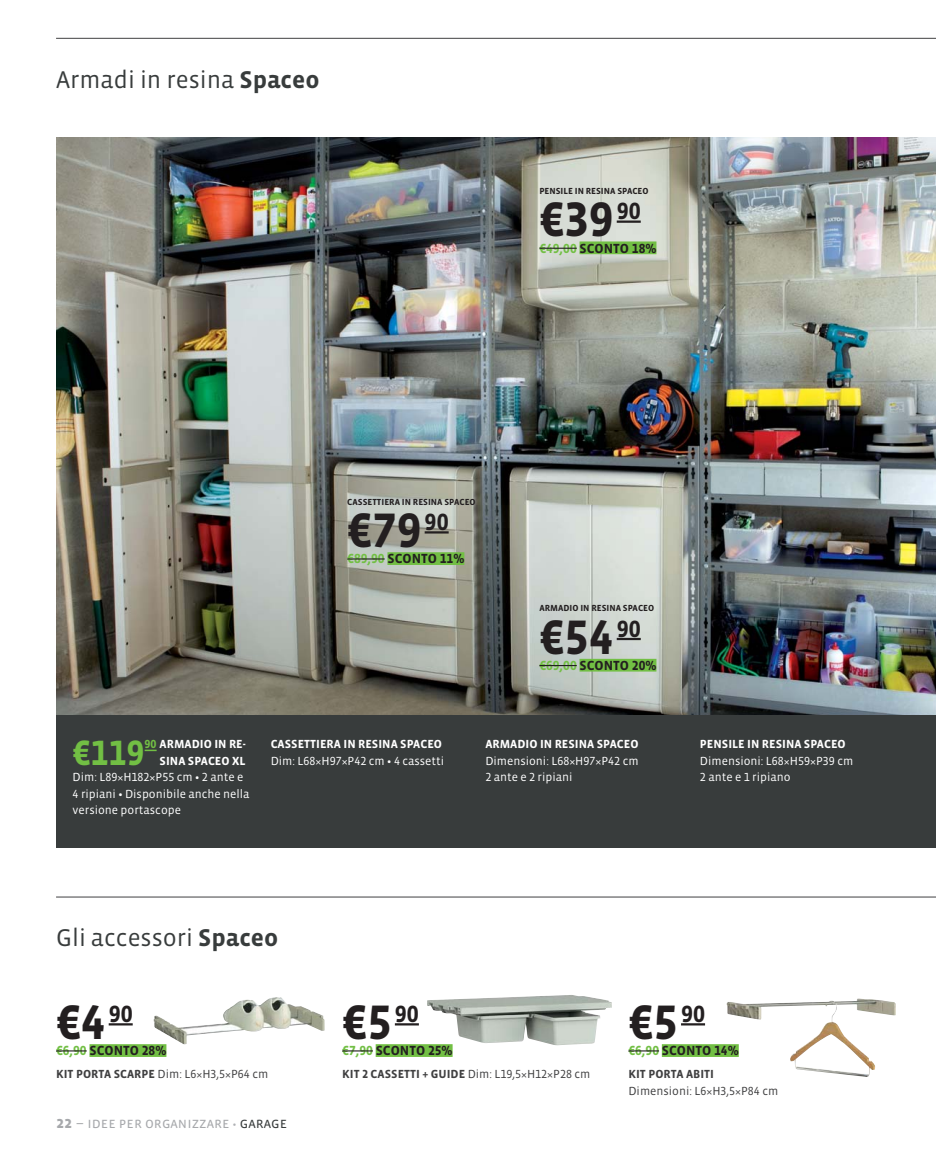
<style>
.page{position:relative;width:936px;height:1149px;background:#fff}
.page>*{position:absolute;margin:0;border:0;box-sizing:border-box;transform-origin:0 0}
.t1{font:700 49.5px "Vista Sans Alt";color:#231f20}
.t2{font:700 36px "Vista Sans Alt";color:#72bf44}
.t3{font:24.75px "Vista Sans";color:#383c3c}
.t4{font:15px "Vista Sans SC Book";color:#a7a9ac}
.t5{font:700 13.5px "Vista Sans";color:#231f20}
.t6{font:12px/16.5px "Vista Sans";color:#fff}
.t7{font:700 12px/16.5px "Vista Sans";color:#fff}
.t8{font:700 12px "Vista Sans";color:#404041}
.t9{font:12px/16.5px "Vista Sans";color:#404041}
.t10{font:700 9px "Vista Sans";color:#231f20}
.s1{font-weight:700}
.s2{font-family:"Vista Sans Alt";color:#72bf44}
.s3{font-family:"Vista Sans Alt"}
.s4{font-weight:400}
.s5{font-family:"Vista Sans Alt";font-weight:400}
.s6{font-family:"Vista Sans SC Bold";font-size:16.5px}
.s7{font-size:16.5px}
.s8{font-size:12px;color:#afb1b4}
.s9{color:#383c3c}
</style>
<div class="page">
<img style="left:726px;top:998px;width:169px;height:78px">
<img style="left:56px;top:137px;width:879px;height:578px">
<img style="left:427px;top:995px;width:185px;height:49px">
<img style="left:154px;top:997px;width:171px;height:47px">
<div style="left:375px;top:1043px;width:77px;height:13px;background:#72bf44"></div>
<hr style="left:342px;top:1049px;width:31px;height:2px;background:#231f20">
<hr style="left:395px;top:1022px;width:24px;height:3px;background:#231f20">
<div style="left:89px;top:1043px;width:77px;height:13px;background:#72bf44"></div>
<hr style="left:56px;top:1049px;width:31px;height:2px;background:#231f20">
<hr style="left:109px;top:1022px;width:24px;height:3px;background:#231f20">
<hr style="left:56px;top:38px;width:879px;height:1px;background:#404041">
<hr style="left:56px;top:896px;width:879px;height:1px;background:#404041">
<div style="left:56px;top:715px;width:879px;height:132px;background:#383c3c"></div>
<div style="left:579px;top:658px;width:77px;height:13px;background:#72bf44"></div>
<hr style="left:539px;top:664px;width:37px;height:2px;background:#231f20">
<hr style="left:616px;top:637px;width:24px;height:3px;background:#231f20">
<div style="left:579px;top:241px;width:77px;height:13px;background:#72bf44"></div>
<hr style="left:539px;top:247px;width:37px;height:2px;background:#231f20">
<hr style="left:616px;top:220px;width:24px;height:3px;background:#231f20">
<div style="left:661px;top:1043px;width:77px;height:13px;background:#72bf44"></div>
<hr style="left:628px;top:1049px;width:31px;height:2px;background:#231f20">
<hr style="left:681px;top:1022px;width:24px;height:3px;background:#231f20">
<svg style="left:145px;top:749px;width:12px;height:2px"></svg>
<div style="left:387px;top:552px;width:77px;height:13px;background:#72bf44"></div>
<hr style="left:347px;top:558px;width:37px;height:1px;background:#231f20">
<hr style="left:424px;top:531px;width:24px;height:2px;background:#231f20">
<h3 class="t3" style="left:56px;top:67px;width:265px">Armadi in resina <span class="s1">Spaceo</span></h3>
<p class="t10" style="left:539px;top:186px;width:111px">PENSILE IN RESINA SPACEO</p>
<h1 class="t1" style="left:539px;top:190px;width:103px">€39 <sup>90</sup></h1>
<p class="t5" style="left:539px;top:241px;width:119px"><span class="s2">€49,00</span> SCONTO <span class="s3">18</span>%</p>
<p class="t10" style="left:347px;top:497px;width:130px">CASSETTIERA IN RESINA SPACEO</p>
<h1 class="t1" style="left:347px;top:500px;width:103px">€79 <sup>90</sup></h1>
<p class="t5" style="left:347px;top:552px;width:119px"><span class="s2">€89,90</span> SCONTO <span class="s3">11</span>%</p>
<p class="t10" style="left:539px;top:603px;width:116px">ARMADIO IN RESINA SPACEO</p>
<h1 class="t1" style="left:539px;top:607px;width:103px">€54 <sup>90</sup></h1>
<p class="t5" style="left:539px;top:658px;width:119px"><span class="s2">€69,00</span> SCONTO <span class="s3">20</span>%</p>
<p class="t7" style="left:145px;top:736px;width:103px"><span class="s2">90</span> ARMADIO IN RE-</p>
<p class="t7" style="left:160px;top:752px;width:87px">SINA SPACEO XL</p>
<p class="t6" style="left:73px;top:769px;width:172px">Dim: L<span class="s3">89</span>×H<span class="s3">182</span>×P<span class="s3">55</span> cm <span class="s1">•</span> <span class="s3">2</span> ante e</p>
<p class="t6" style="left:73px;top:785px;width:178px"><span class="s3">4</span> ripiani <span class="s1">•</span> Disponibile anche nella</p>
<p class="t6" style="left:73px;top:802px;width:110px">versione portascope</p>
<h2 class="t2" style="left:73px;top:731px;width:73px">€119</h2>
<p class="t7" style="left:271px;top:736px;width:175px">CASSETTIERA IN RESINA SPACEO<br><span class="s4">Dim: L</span><span class="s5">68</span><span class="s4">×H</span><span class="s5">97</span><span class="s4">×P</span><span class="s5">42</span> <span class="s4">cm</span> • <span class="s5">4</span> <span class="s4">cassetti</span></p>
<p class="t6" style="left:485px;top:736px;width:155px;text-align:justify"><span class="s1">ARMADIO IN RESINA SPACEO </span>Dimensioni: L<span class="s3">68</span>×H<span class="s3">97</span>×P<span class="s3">42</span> cm <span class="s3">2</span> ante e <span class="s3">2</span> ripiani</p>
<h3 class="t3" style="left:56px;top:925px;width:224px">Gli accessori <span class="s1">Spaceo</span></h3>
<p class="t6" style="left:700px;top:736px;width:155px"><span class="s1">PENSILE IN RESINA SPACEO<br></span>Dimensioni: L<span class="s3">68</span>×H<span class="s3">59</span>×P<span class="s3">39</span> cm<br><span class="s3">2</span> ante e <span class="s3">1</span> ripiano</p>
<h1 class="t1" style="left:56px;top:992px;width:78px">€4 <sup>90</sup></h1>
<h1 class="t1" style="left:342px;top:992px;width:78px">€5 <sup>90</sup></h1>
<h1 class="t1" style="left:628px;top:992px;width:78px">€5 <sup>90</sup></h1>
<p class="t5" style="left:56px;top:1043px;width:112px"><span class="s2">€6,90</span> SCONTO <span class="s3">28</span>%</p>
<p class="t5" style="left:342px;top:1043px;width:112px"><span class="s2">€7,90</span> SCONTO <span class="s3">25</span>%</p>
<p class="t5" style="left:628px;top:1043px;width:112px"><span class="s2">€6,90</span> SCONTO <span class="s3">14</span>%</p>
<p class="t8" style="left:56px;top:1068px;width:214px">KIT PORTA SCARPE <span class="s4">Dim: L</span><span class="s5">6</span><span class="s4">×H</span><span class="s5">3,5</span><span class="s4">×P</span><span class="s5">64</span> <span class="s4">cm</span></p>
<p class="t8" style="left:342px;top:1068px;width:250px">KIT <span class="s3">2</span> CASSETTI + GUIDE <span class="s4">Dim: L</span><span class="s5">19,5</span><span class="s4">×H</span><span class="s5">12</span><span class="s4">×P</span><span class="s5">28</span> <span class="s4">cm</span></p>
<p class="t9" style="left:628px;top:1066px;width:151px"><span class="s1">KIT PORTA ABITI<br></span>Dimensioni: L<span class="s3">6</span>×H<span class="s3">3,5</span>×P<span class="s3">84</span> cm</p>
<p class="t4" style="left:56px;top:1113px;width:233px"><span class="s6">22</span> <span class="s7">–</span> idee per organizzare <span class="s8">•</span> <span class="s9">garage</span></p>
</div>
